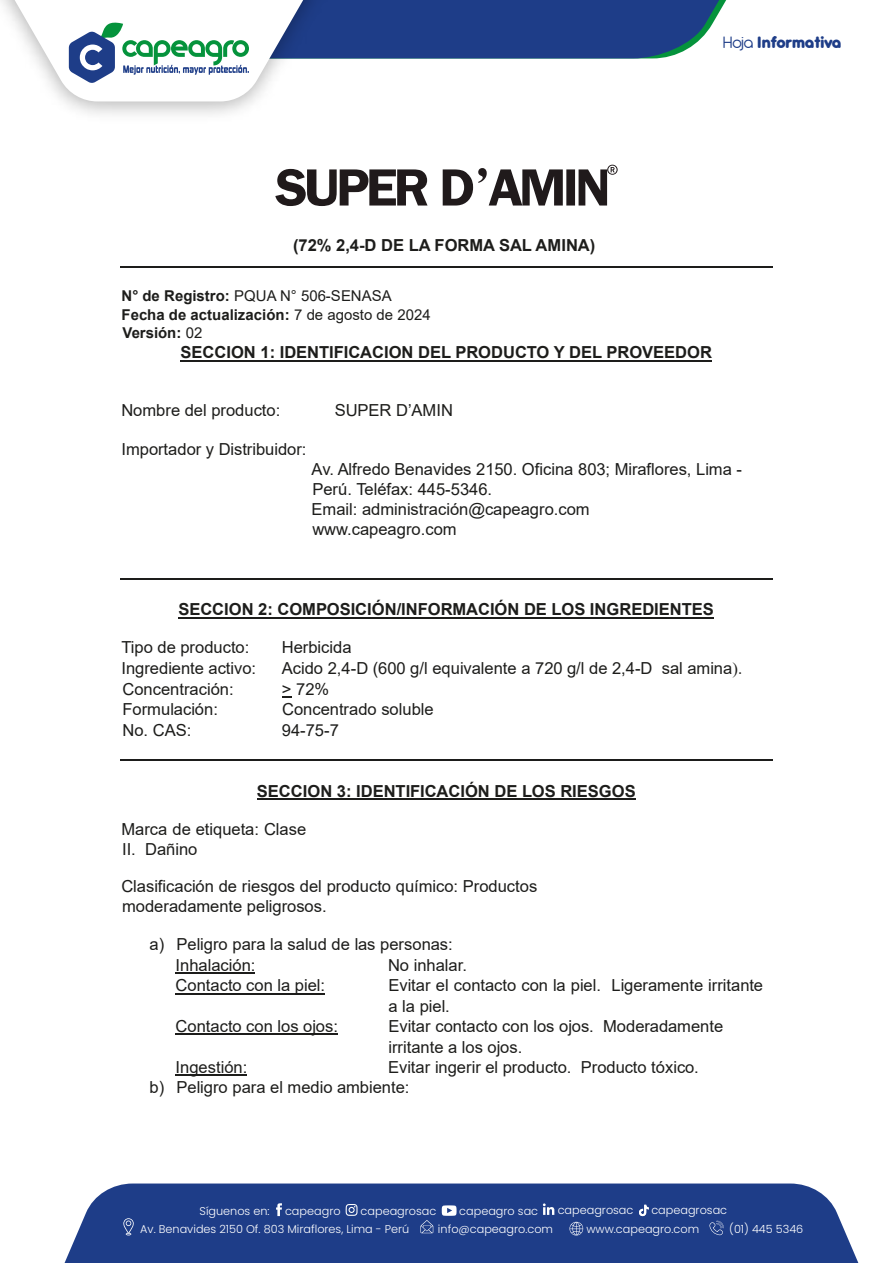
<style>
.page{position:relative;width:893px;height:1263px;background:#fff}
.page>*{position:absolute;margin:0;border:0;box-sizing:border-box;transform-origin:0 0}
.t1{font:800 18px "Antipasto Pro";letter-spacing:-.025em;color:#1e3d88}
.t2{font:16.5px/20px "Arial";color:#1d1d1b}
.t3{font:700 16.5px "Arial";letter-spacing:-.005em;color:#1d1d1b}
.t4{font:700 15px/18.5px "Arial";color:#1d1d1b}
.t5{font:300 11.25px "Poppins";color:#fff}
.s1{font-weight:400}
.s2{font-family:"Times New Roman"}
</style>
<div class="page">
<hr style="left:181px;top:360px;width:531px;height:2px;background:#1d1d1b">
<hr style="left:178px;top:617px;width:536px;height:2px;background:#1d1d1b">
<hr style="left:257px;top:798px;width:379px;height:2px;background:#1d1d1b">
<hr style="left:176px;top:972px;width:79px;height:2px;background:#1d1d1b">
<hr style="left:176px;top:993px;width:149px;height:1px;background:#1d1d1b">
<hr style="left:176px;top:1034px;width:162px;height:1px;background:#1d1d1b">
<hr style="left:176px;top:1075px;width:71px;height:1px;background:#1d1d1b">
<hr style="left:120px;top:266px;width:653px;height:1px;background:#1d1d1b">
<hr style="left:120px;top:579px;width:653px;height:1px;background:#1d1d1b">
<hr style="left:120px;top:760px;width:653px;height:1px;background:#1d1d1b">
<div style="left:65px;top:1183px;width:793px;height:80px;background:#1e3d88"></div>
<svg style="left:569px;top:1222px;width:14px;height:13px"></svg>
<svg style="left:709px;top:1221px;width:15px;height:14px"></svg>
<svg style="left:123px;top:1218px;width:11px;height:17px"></svg>
<svg style="left:420px;top:1220px;width:13px;height:13px"></svg>
<svg style="left:276px;top:1203px;width:6px;height:13px"></svg>
<svg style="left:346px;top:1204px;width:12px;height:12px"></svg>
<svg style="left:543px;top:1203px;width:11px;height:12px"></svg>
<svg style="left:639px;top:1205px;width:10px;height:11px"></svg>
<svg style="left:442px;top:1205px;width:15px;height:11px"></svg>
<svg style="left:0;top:0;width:726px;height:101px"></svg>
<svg style="left:275px;top:165px;width:343px;height:41px"></svg>
<p class="t1" style="left:722px;top:31px;width:121px"><span class="s1">Hoja</span> Informativa</p>
<p class="t3" style="left:293px;top:234px;width:304px">(72% 2,4-D DE LA FORMA SAL AMINA)</p>
<p class="t4" style="left:122px;top:287px;width:311px">N° de Registro: <span class="s1">PQUA N° 506-SENASA<br></span>Fecha de actualización: <span class="s1">7 de agosto de 2024<br></span>Versión: <span class="s1">02</span></p>
<p class="t3" style="left:181px;top:341px;width:533px">SECCION 1: IDENTIFICACION DEL PRODUCTO Y DEL PROVEEDOR</p>
<p class="t2" style="left:121px;top:400px;width:160px">Nombre del producto:</p>
<p class="t2" style="left:335px;top:400px;width:120px">SUPER D’AMIN</p>
<p class="t2" style="left:121px;top:439px;width:187px">Importador y Distribuidor:</p>
<p class="t2" style="left:311px;top:459px;width:432px">Av. Alfredo Benavides 2150. Oficina 803; Miraflores, Lima - Perú. Teléfax: 445-5346.<br>Email: administración@capeagro.com<br>www.capeagro.com</p>
<p class="t3" style="left:178px;top:598px;width:537px">SECCION 2: COMPOSICIÓN/INFORMACIÓN DE LOS INGREDIENTES</p>
<p class="t2" style="left:121px;top:637px;width:129px">Tipo de producto:</p>
<p class="t2" style="left:282px;top:637px;width:71px">Herbicida</p>
<p class="t2" style="left:121px;top:658px;width:136px">Ingrediente activo:</p>
<p class="t2" style="left:282px;top:658px;width:462px">Acido 2,4-D (600 g/l equivalente a 720 g/l de 2,4-D sal amina<span class="s2">).</span></p>
<p class="t2" style="left:122px;top:679px;width:113px">Concentración:</p>
<p class="t2" style="left:282px;top:679px;width:49px">&gt; 72%</p>
<p class="t2" style="left:122px;top:699px;width:97px">Formulación:</p>
<p class="t2" style="left:282px;top:699px;width:153px">Concentrado soluble</p>
<p class="t2" style="left:122px;top:720px;width:70px">No. CAS:</p>
<p class="t2" style="left:282px;top:720px;width:59px">94-75-7</p>
<p class="t3" style="left:257px;top:779px;width:380px">SECCION 3: IDENTIFICACIÓN DE LOS RIESGOS</p>
<p class="t2" style="left:121px;top:819px;width:186px">Marca de etiqueta: Clase<br>II. Dañino</p>
<p class="t2" style="left:121px;top:877px;width:417px">Clasificación de riesgos del producto químico: Productos moderadamente peligrosos.</p>
<p class="t2" style="left:176px;top:934px;width:279px;line-height:20.7px;text-indent:-26px">a) Peligro para la salud de las personas:<br>Inhalación:</p>
<p class="t2" style="left:388px;top:955px;width:80px">No inhalar.</p>
<p class="t2" style="left:176px;top:975px;width:151px">Contacto con la piel:</p>
<p class="t2" style="left:388px;top:975px;width:376px;line-height:20.5px">Evitar el contacto con la piel. Ligeramente irritante a la piel.</p>
<p class="t2" style="left:176px;top:1016px;width:164px">Contacto con los ojos:</p>
<p class="t2" style="left:388px;top:1016px;width:336px;line-height:20.5px">Evitar contacto con los ojos. Moderadamente irritante a los ojos.</p>
<p class="t2" style="left:176px;top:1057px;width:73px">Ingestión:</p>
<p class="t2" style="left:149px;top:1057px;width:551px;line-height:20.4px;text-indent:239px">Evitar ingerir el producto. Producto tóxico. b) Peligro para el medio ambiente:</p>
<p class="t5" style="left:200px;top:1204px;width:72px">Síguenos en:</p>
<p class="t5" style="left:285px;top:1204px;width:57px">capeagro</p>
<p class="t5" style="left:361px;top:1204px;width:77px">capeagrosac</p>
<p class="t5" style="left:459px;top:1204px;width:80px">capeagro sac</p>
<p class="t5" style="left:558px;top:1204px;width:77px">capeagrosac</p>
<p class="t5" style="left:651px;top:1204px;width:77px">capeagrosac</p>
<p class="t5" style="left:140px;top:1222px;width:271px">Av. Benavides 2150 Of. 803 Miraflores, Lima - Perú</p>
<p class="t5" style="left:438px;top:1222px;width:117px">info@capeagro.com</p>
<p class="t5" style="left:586px;top:1222px;width:114px">www.capeagro.com</p>
<p class="t5" style="left:729px;top:1222px;width:76px">(01) 445 5346</p>
</div>
